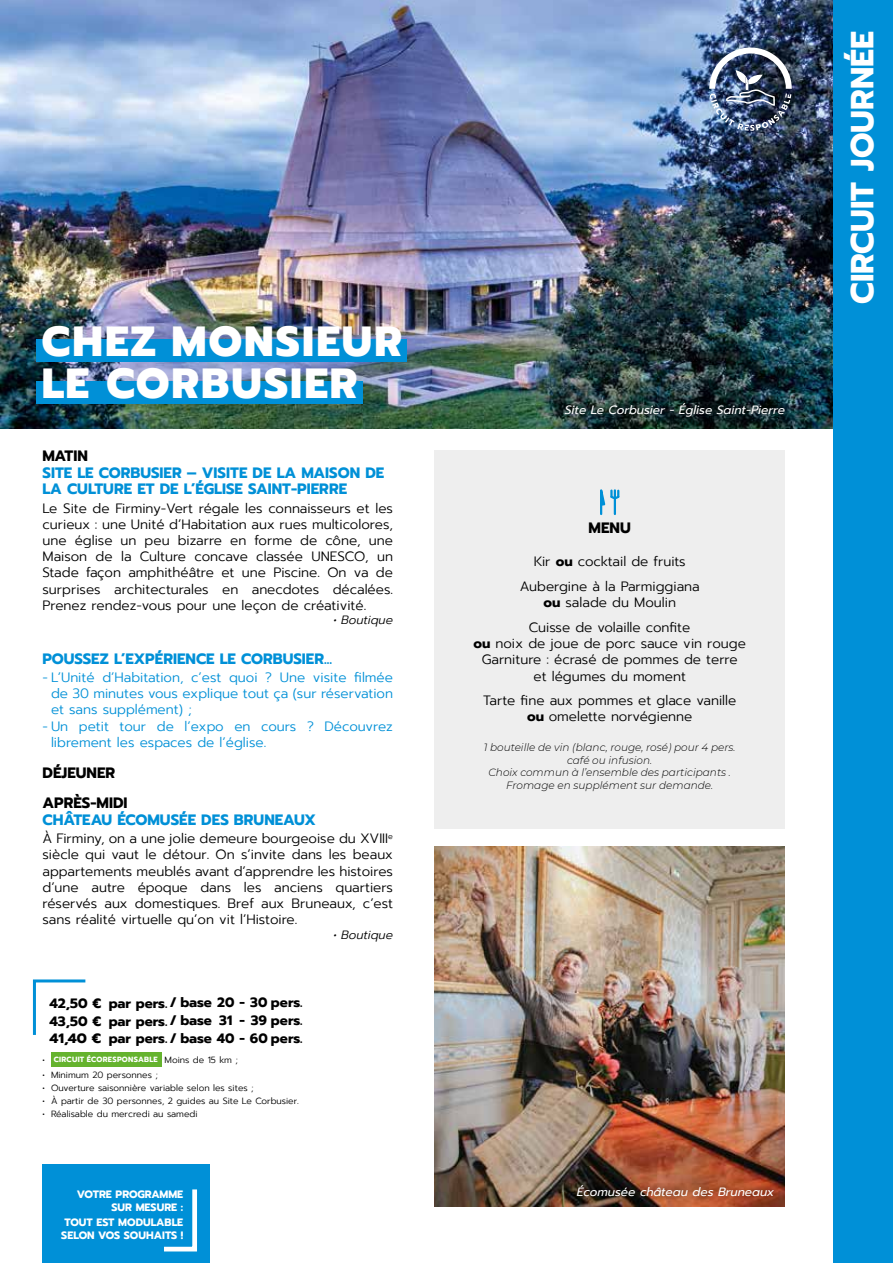
<style>
.page{position:relative;width:893px;height:1263px;background:#fff}
.page>*{position:absolute;margin:0;border:0;box-sizing:border-box;transform-origin:0 0}
.t1{font:800 42px/42px "Prompt";letter-spacing:.05em;color:#fff}
.t2{font:700 31.95px "Prompt";color:#fff}
.t3{font:700 15px/16.5px "Prompt";color:#0090d7}
.t4{font:700 15px/30.8px "Prompt";color:#000}
.t5{font:300 13.5px/16.2px "Prompt";color:#000;text-align:center}
.t6{font:300 13.5px/16.2px "Prompt";color:#0090d7;text-align:justify}
.t7{font:700 13.5px/17.9px "Prompt";color:#000;text-align:justify}
.t8{font:italic 12px "Prompt";color:#fff}
.t9{font:italic 300 12px "Prompt";color:#000}
.t10{font:700 10.65px/12.8px "Prompt";color:#fff;text-align:right}
.t11{font:italic 300 10.5px/12.6px "Montserrat";color:#000;text-align:center}
.t12{font:300 9px "Prompt";color:#000}
.t13{font:700 7.5px "Prompt";letter-spacing:.035em;color:#fff}
.s1{font-weight:300;font-size:9px;color:#000}
.s2{font-weight:700}
</style>
<div class="page">
<img style="left:0;top:0;width:833px;height:428px">
<img style="left:434px;top:846px;width:351px;height:360px">
<div style="left:833px;top:0;width:60px;height:1263px;background:#0090d7"></div>
<div style="left:43px;top:1164px;width:167px;height:99px;background:#0090d7"></div>
<svg style="left:164px;top:1189px;width:33px;height:63px"></svg>
<div style="left:434px;top:450px;width:351px;height:378px;background:#eee"></div>
<svg style="left:600px;top:489px;width:20px;height:26px"></svg>
<div style="left:569px;top:1177px;width:212px;height:27px;background:#000;opacity:.75"></div>
<div style="left:558px;top:396px;width:234px;height:29px;background:#000;opacity:.75"></div>
<div style="left:37px;top:339px;width:370px;height:23px;background:#0090d7"></div>
<div style="left:37px;top:381px;width:326px;height:23px;background:#0090d7"></div>
<div style="left:701px;top:39px;width:100px;height:101px;background:#000;opacity:.3"></div>
<img style="left:709px;top:48px;width:83px;height:83px">
<div style="left:51px;top:1052px;width:110px;height:15px;background:#65b32e"></div>
<svg style="left:32px;top:979px;width:54px;height:56px"></svg>
<h1 class="t1" style="left:42px;top:320px;width:362px">CHEZ MONSIEUR<br>LE CORBUSIER</h1>
<p class="t4" style="left:43px;top:441px;width:47px">MATIN</p>
<p class="t3" style="left:43px;top:464px;width:343px">SITE LE CORBUSIER – VISITE DE LA MAISON DE<br>LA CULTURE ET DE L’ÉGLISE SAINT-PIERRE</p>
<p class="t5" style="left:43px;top:500px;width:352px;text-align:justify">Le Site de Firminy-Vert régale les connaisseurs et les curieux : une Unité d’Habitation aux rues multicolores, une église un peu bizarre en forme de cône, une Maison de la Culture concave classée UNESCO, un Stade façon amphithéâtre et une Piscine. On va de surprises architecturales en anecdotes décalées.<br>Prenez rendez-vous pour une leçon de créativité.</p>
<p class="t9" style="left:333px;top:612px;width:61px">• Boutique</p>
<p class="t3" style="left:43px;top:650px;width:291px">POUSSEZ L’EXPÉRIENCE LE CORBUSIER...</p>
<p class="t6" style="left:51px;top:669px;width:344px;text-indent:-9px">- L’Unité d’Habitation, c’est quoi ? Une visite filmée de 30 minutes vous explique tout ça (sur réservation et sans supplément) ;</p>
<p class="t6" style="left:51px;top:718px;width:344px;text-indent:-9px">- Un petit tour de l’expo en cours ? Découvrez librement les espaces de l’église.</p>
<p class="t4" style="left:43px;top:757px;width:87px">DÉJEUNER<br>APRÈS-MIDI</p>
<p class="t3" style="left:43px;top:811px;width:275px">CHÂTEAU ÉCOMUSÉE DES BRUNEAUX</p>
<p class="t5" style="left:42px;top:830px;width:352px;text-align:justify">À Firminy, on a une jolie demeure bourgeoise du XVIII<sup>e </sup>siècle qui vaut le détour. On s’invite dans les beaux appartements meublés avant d’apprendre les histoires d’une autre époque dans les anciens quartiers réservés aux domestiques. Bref aux Bruneaux, c’est sans réalité virtuelle qu’on vit l’Histoire.</p>
<p class="t9" style="left:333px;top:926px;width:61px">• Boutique</p>
<p class="t7" style="left:49px;top:993px;width:255px">42,50 € par pers. / base 20 - 30 pers.<br>43,50 € par pers. / base 31 - 39 pers.<br>41,40 € par pers. / base 40 - 60 pers.</p>
<p class="t13" style="left:43px;top:1054px;width:197px"><span class="s1">•</span> CIRCUIT ÉCORESPONSABLE <span class="s1">Moins de 15 km ;</span></p>
<p class="t12" style="left:43px;top:1068px;width:117px">• Minimum 20 personnes ;</p>
<p class="t12" style="left:43px;top:1081px;width:213px">• Ouverture saisonnière variable selon les sites ;</p>
<p class="t12" style="left:43px;top:1094px;width:258px">• À partir de 30 personnes, 2 guides au Site Le Corbusier.</p>
<p class="t12" style="left:43px;top:1107px;width:157px">• Réalisable du mercredi au samedi</p>
<p class="t10" style="left:77px;top:1188px;width:108px">VOTRE PROGRAMME<br>SUR MESURE :</p>
<p class="t10" style="left:61px;top:1215px;width:123px;text-align:left">TOUT EST MODULABLE<br>SELON VOS SOUHAITS !</p>
<p class="t8" style="left:565px;top:402px;width:222px">Site Le Corbusier - Église Saint-Pierre</p>
<p class="t4" style="left:589px;top:512px;width:44px">MENU</p>
<p class="t5" style="left:520px;top:549px;width:181px;line-height:24.8px">Kir <span class="s2">ou</span> cocktail de fruits<br>Aubergine à la Parmiggiana</p>
<p class="t5" style="left:529px;top:590px;width:163px;line-height:24.8px"><span class="s2">ou</span> salade du Moulin<br>Cuisse de volaille confite</p>
<p class="t5" style="left:473px;top:635px;width:274px"><span class="s2">ou</span> noix de joue de porc sauce vin rouge<br>Garniture : écrasé de pommes de terre et légumes du moment</p>
<p class="t5" style="left:483px;top:692px;width:255px">Tarte fine aux pommes et glace vanille <span class="s2">ou</span> omelette norvégienne</p>
<p class="t11" style="left:484px;top:741px;width:254px">1 bouteille de vin (blanc, rouge, rosé) pour 4 pers. café ou infusion.<br>Choix commun à l’ensemble des participants .<br>Fromage en supplément sur demande.</p>
<h2 class="t2" style="left:838px;top:304px;width:274px;rotate:-90deg">CIRCUIT JOURNÉE</h2>
<p class="t8" style="left:577px;top:1183px;width:199px">Écomusée château des Bruneaux</p>
</div>
